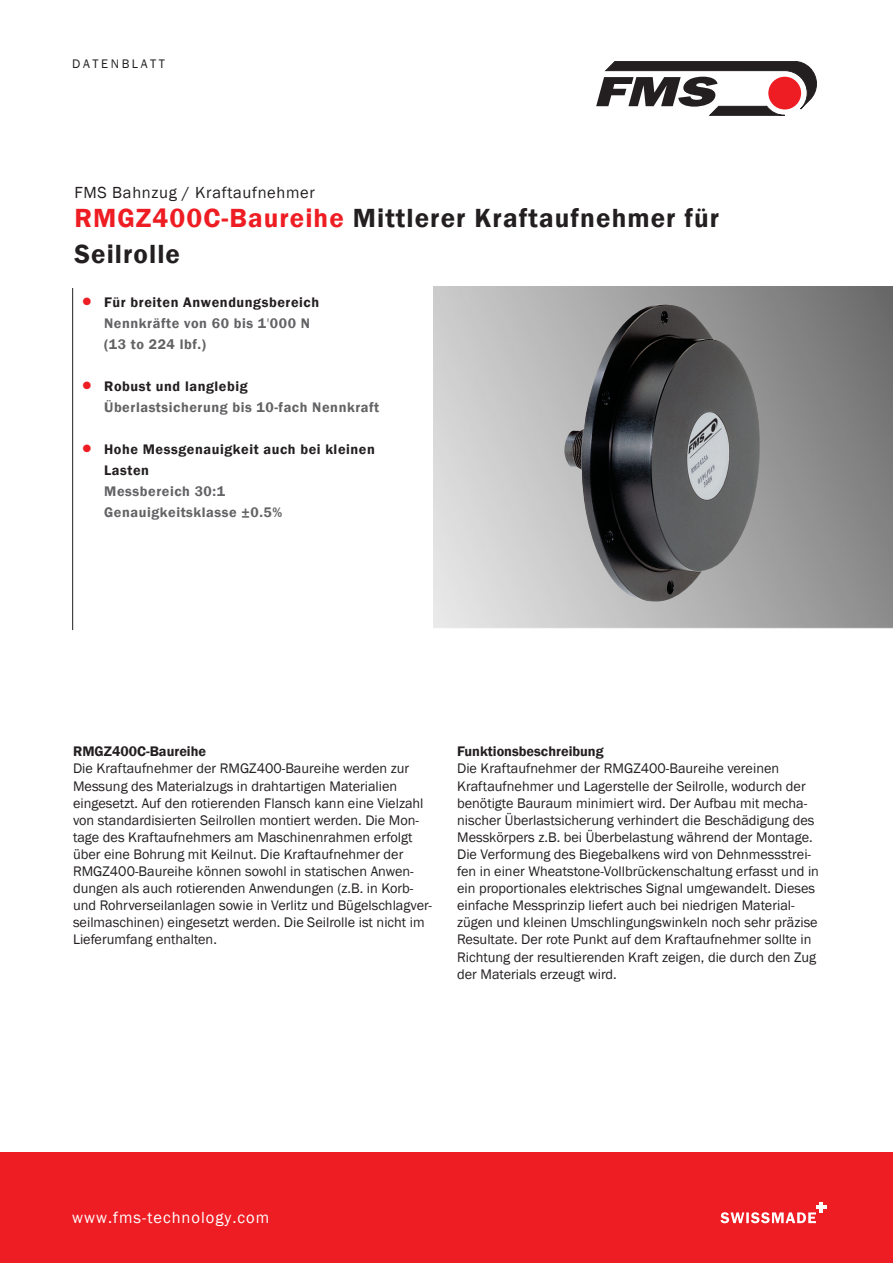
<style>
.page{position:relative;width:893px;height:1263px;background:#fff}
.page>*{position:absolute;margin:0;border:0;box-sizing:border-box;transform-origin:0 0}
.Head_demi_18p__Grundlinienvers_Zeile_1{font:600 27px/36px "Franklin Gothic";letter-spacing:.04em;color:#231f20}
.Head_demi_16__8{font:16.5px "Franklin Gothic";letter-spacing:.04em;color:#231f20}
.AdresseWWW_heavy_10__12{font:16.5px "Franklin Gothic";letter-spacing:.06em;color:#fff}
.t1{font:14.25px/17.1px "Franklin Gothic";color:#231f20}
.Benefits_demi_grau_9_5{font:600 14.25px/21px "Franklin Gothic";letter-spacing:.04em;color:#636366}
.Benefits_demi_schwarz_9_5{font:600 14.25px/21px "Franklin Gothic";letter-spacing:.04em;color:#231f20}
.Benefits_demi_schwarz_9_5-2{font:600 14.25px "Franklin Gothic";color:#231f20}
.Rubrik_demi_8_5__8{font:12.75px "Franklin Gothic";letter-spacing:.2em;color:#231f20}
.s1{color:#ee1d23}
.s2{font-weight:400}
</style>
<div class="page">
<hr style="left:72px;top:288px;width:1px;height:342px;background:#231f20">
<img style="left:434px;top:286px;width:459px;height:342px">
<svg style="left:596px;top:61px;width:221px;height:54px"></svg>
<div style="left:0;top:1152px;width:893px;height:111px;background:#ee1d23"></div>
<hr style="left:816px;top:1205px;width:11px;height:4px;background:#fff">
<svg style="left:720px;top:1202px;width:103px;height:21px"></svg>
<img style="left:564px;top:305px;width:196px;height:296px">
<p class="Rubrik_demi_8_5__8" style="left:72px;top:56px;width:94px">DATENBLATT</p>
<p class="Head_demi_16__8" style="left:74px;top:182px;width:242px">FMS Bahnzug / Kraftaufnehmer</p>
<p class="Head_demi_18p__Grundlinienvers_Zeile_1" style="left:74px;top:200px;width:646px"><span class="s1">RMGZ400C-Baureihe</span> Mittlerer Kraftaufnehmer für<br>Seilrolle</p>
<p class="Benefits_demi_schwarz_9_5" style="left:83px;top:291px;width:238px"><span class="s1">●</span> Für breiten Anwendungsbereich</p>
<p class="Benefits_demi_grau_9_5" style="left:104px;top:312px;width:207px">Nennkräfte von 60 bis 1<span class="s2">'</span>000 N (13 to 224 lbf.)</p>
<p class="Benefits_demi_schwarz_9_5" style="left:83px;top:375px;width:166px"><span class="s1">●</span> Robust und langlebig</p>
<p class="Benefits_demi_grau_9_5" style="left:104px;top:396px;width:277px">Überlastsicherung bis 10-fach Nennkraft</p>
<p class="Benefits_demi_schwarz_9_5" style="left:104px;top:438px;width:272px;text-indent:-21px"><span class="s1">●</span> Hohe Messgenauigkeit auch bei kleinen<br>Lasten</p>
<p class="Benefits_demi_grau_9_5" style="left:104px;top:480px;width:180px">Messbereich 30:1<br>Genauigkeitsklasse ±0.5%</p>
<p class="Benefits_demi_schwarz_9_5-2" style="left:73px;top:743px;width:135px">RMGZ400C-Baureihe</p>
<p class="t1" style="left:73px;top:760px;width:360px">Die Kraftaufnehmer der RMGZ400-Baureihe werden zur Messung des Materialzugs in drahtartigen Materialien eingesetzt. Auf den rotierenden Flansch kann eine Vielzahl von standardisierten Seilrollen montiert werden. Die Mon&shy;tage des Kraftaufnehmers am Maschinenrahmen erfolgt über eine Bohrung mit Keilnut. Die Kraftaufnehmer der RMGZ400-Baureihe können sowohl in statischen Anwen&shy;dungen als auch rotierenden Anwendungen (z.B. in Korb&shy;und Rohrverseilanlagen sowie in Verlitz und Bügelschlagver&shy;seilmaschinen) eingesetzt werden. Die Seilrolle ist nicht im Lieferumfang enthalten.</p>
<p class="Benefits_demi_schwarz_9_5-2" style="left:457px;top:743px;width:148px">Funktionsbeschreibung</p>
<p class="t1" style="left:457px;top:760px;width:363px">Die Kraftaufnehmer der RMGZ400-Baureihe vereinen Kraftaufnehmer und Lagerstelle der Seilrolle, wodurch der benötigte Bauraum minimiert wird. Der Aufbau mit mecha&shy;nischer Überlastsicherung verhindert die Beschädigung des Messkörpers z.B. bei Überbelastung während der Montage.<br>Die Verformung des Biegebalkens wird von Dehnmessstrei&shy;fen in einer Wheatstone-Vollbrückenschaltung erfasst und in ein proportionales elektrisches Signal umgewandelt. Dieses einfache Messprinzip liefert auch bei niedrigen Material&shy;zügen und kleinen Umschlingungswinkeln noch sehr präzise Resultate. Der rote Punkt auf dem Kraftaufnehmer sollte in Richtung der resultierenden Kraft zeigen, die durch den Zug der Materials erzeugt wird.</p>
<p class="AdresseWWW_heavy_10__12" style="left:72px;top:1207px;width:198px">www.fms-technology.com</p>
</div>
